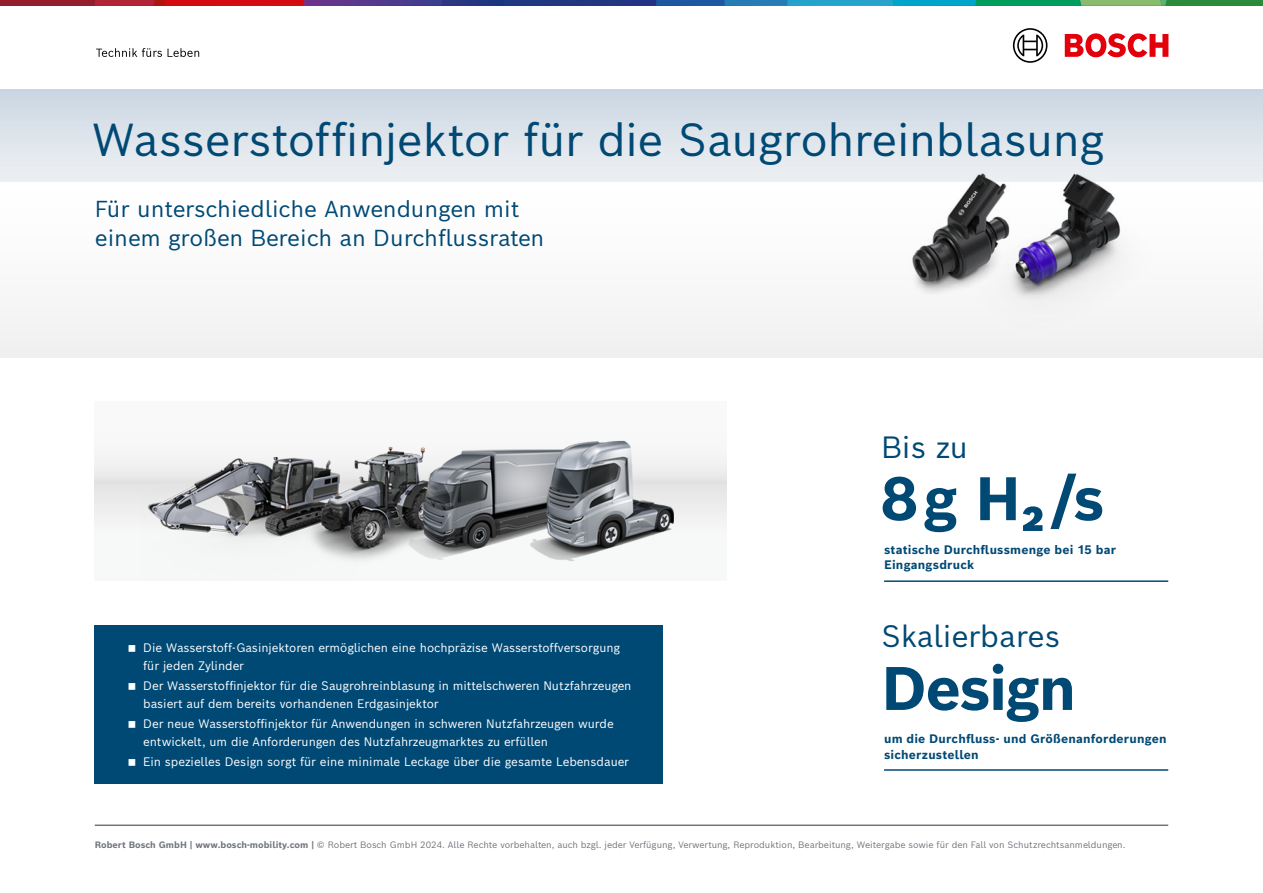
<style>
.page{position:relative;width:1263px;height:893px;background:#fff}
.page>*{position:absolute;margin:0;border:0;box-sizing:border-box;transform-origin:0 0}
.t1{font:700 60px "Bosch Sans";letter-spacing:-.03em;color:#004975}
.t2{font:45px "Bosch Sans";letter-spacing:-.015em;color:#004975}
.t3{font:30px "Bosch Sans";letter-spacing:-.005em;color:#004975}
.t4{font:22.5px/28.5px "Bosch Sans";letter-spacing:-.005em;color:#004975}
.t5{font:12px/17.9px "Bosch Sans";letter-spacing:-.005em;color:#fff}
.t6{font:700 12px/15.8px "Bosch Sans";letter-spacing:.015em;color:#004975}
.t7{font:9px "Bosch Sans";letter-spacing:-.005em;color:#71767c}
.s1{font-weight:700}
</style>
<div class="page">
<img style="left:0;top:89px;width:1263px;height:268px">
<div style="left:95px;top:402px;width:631px;height:178px;background:#f9f9f9"></div>
<img style="left:95px;top:440px;width:631px;height:121px">
<hr style="left:884px;top:580px;width:284px;height:2px;background:#004975">
<hr style="left:884px;top:769px;width:284px;height:2px;background:#004975">
<div style="left:95px;top:625px;width:568px;height:159px;background:#004975"></div>
<hr style="left:95px;top:824px;width:1073px;height:2px;background:#71767c">
<svg style="left:1065px;top:33px;width:103px;height:24px"></svg>
<svg style="left:1013px;top:28px;width:34px;height:35px"></svg>
<div style="left:0;top:0;width:95px;height:6px;background:#941e2e"></div>
<svg style="left:95px;top:0;width:1168px;height:6px"></svg>
<svg style="left:96px;top:48px;width:66px;height:9px"></svg>
<svg style="left:168px;top:48px;width:31px;height:9px"></svg>
<h2 class="t2" style="left:92px;top:102px;width:1014px">Wasserstoffinjektor für die Saugrohreinblasung</h2>
<h3 class="t4" style="left:95px;top:193px;width:451px">Für unterschiedliche Anwendungen mit einem großen Bereich an Durchflussraten</h3>
<p class="t5" style="left:143px;top:637px;width:478px">Die Wasserstoff-Gasinjektoren ermöglichen eine hochpräzise Wasserstoffversorgung für jeden Zylinder</p>
<p class="t5" style="left:143px;top:675px;width:490px">Der Wasserstoffinjektor für die Saugrohreinblasung in mittelschweren Nutzfahrzeugen basiert auf dem bereits vorhandenen Erdgasinjektor</p>
<p class="t5" style="left:143px;top:713px;width:472px">Der neue Wasserstoffinjektor für Anwendungen in schweren Nutzfahrzeugen wurde entwickelt, um die Anforderungen des Nutzfahrzeugmarktes zu erfüllen</p>
<p class="t5" style="left:143px;top:751px;width:487px">Ein spezielles Design sorgt für eine minimale Leckage über die gesamte Lebensdauer</p>
<h3 class="t3" style="left:881px;top:421px;width:89px">Bis zu</h3>
<h1 class="t1" style="left:881px;top:448px;width:225px">8 g H2 /s</h1>
<p class="t6" style="left:884px;top:540px;width:233px">statische Durchflussmenge bei 15 bar<br>Eingangsdruck</p>
<h3 class="t3" style="left:881px;top:611px;width:181px">Skalierbares</h3>
<h1 class="t1" style="left:881px;top:638px;width:197px">Design</h1>
<p class="t6" style="left:884px;top:730px;width:284px">um die Durchfluss- und Größenanforderungen sicherzustellen</p>
<p class="t7" style="left:95px;top:837px;width:1032px"><span class="s1">Robert Bosch GmbH | www.bosch-mobility.com |</span> © Robert Bosch GmbH 2024. Alle Rechte vorbehalten, auch bzgl. jeder Verfügung, Verwertung, Reproduktion, Bearbeitung, Weitergabe sowie für den Fall von Schutzrechtsanmeldungen.</p>
</div>
